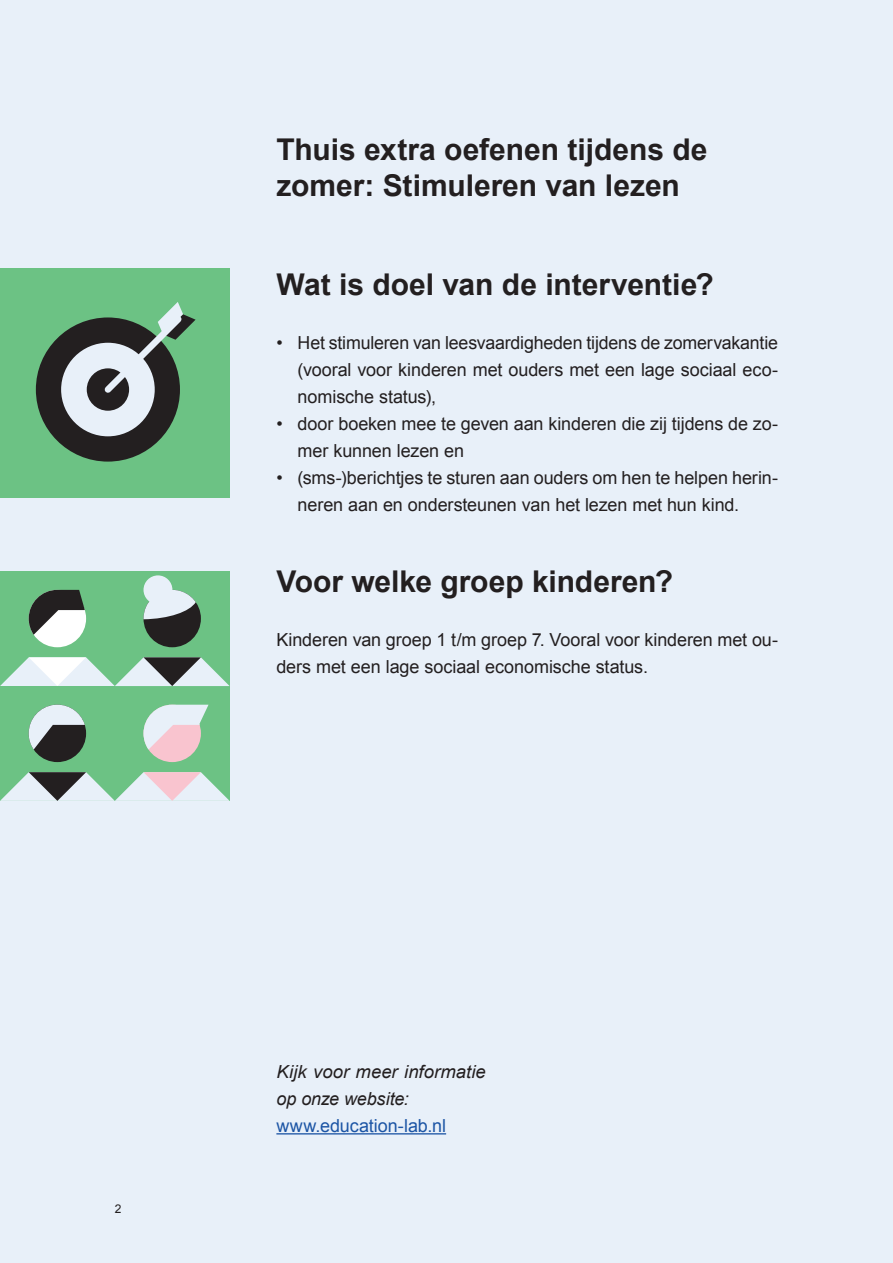
<style>
.page{position:relative;width:893px;height:1263px;background:#e8f0f9}
.page>*{position:absolute;margin:0;border:0;box-sizing:border-box;transform-origin:0 0}
.Subheader_not_number{font:700 30px/36px "Arial";color:#231f20}
.t1{font:18px/27px "Arial";letter-spacing:-.005em;color:#231f20}
.t2{font:italic 18px/27px "Arial";color:#231f20}
.t3{font:18px "Arial";letter-spacing:-.005em;color:#1c55a5}
.t4{font:12px "Arial";color:#231f20}
</style>
<div class="page">
<hr style="left:276px;top:1133px;width:170px;height:1px;background:#1c55a5">
<div style="left:0;top:268px;width:230px;height:229px;background:#6cc284"></div>
<div style="left:36px;top:317px;width:144px;height:145px;background:#231f20;border-radius:50%"></div>
<div style="left:61px;top:343px;width:94px;height:93px;background:#e8f0f9;border-radius:50%"></div>
<div style="left:87px;top:368px;width:42px;height:43px;background:#231f20;border-radius:50%"></div>
<svg style="left:99px;top:302px;width:97px;height:97px"></svg>
<div style="left:115px;top:686px;width:115px;height:115px;background:#6cc284"></div>
<div style="left:144px;top:705px;width:57px;height:57px;background:#f9c4cf;border-radius:50%"></div>
<svg style="left:144px;top:705px;width:65px;height:44px"></svg>
<div style="left:0;top:571px;width:115px;height:115px;background:#6cc284"></div>
<div style="left:29px;top:590px;width:57px;height:57px;background:#fff;border-radius:50%"></div>
<svg style="left:29px;top:590px;width:56px;height:45px"></svg>
<div style="left:115px;top:571px;width:115px;height:115px;background:#6cc284"></div>
<svg style="left:0;top:657px;width:230px;height:29px"></svg>
<div style="left:144px;top:590px;width:57px;height:57px;background:#231f20;border-radius:50%"></div>
<div style="left:144px;top:575px;width:28px;height:29px;background:#e8f0f9;border-radius:50%"></div>
<svg style="left:144px;top:590px;width:52px;height:29px"></svg>
<div style="left:0;top:686px;width:115px;height:115px;background:#6cc284"></div>
<div style="left:29px;top:705px;width:57px;height:57px;background:#231f20;border-radius:50%"></div>
<svg style="left:0;top:772px;width:230px;height:29px"></svg>
<svg style="left:29px;top:705px;width:56px;height:44px"></svg>
<p class="t4" style="left:115px;top:1201px;width:8px">2</p>
<p class="Subheader_not_number" style="left:276px;top:132px;width:433px">Thuis extra oefenen tijdens de zomer: Stimuleren van lezen</p>
<p class="Subheader_not_number" style="left:276px;top:267px;width:439px">Wat is doel van de interventie?</p>
<p class="t1" style="left:298px;top:329px;width:482px;text-align:justify;text-indent:-21px">• Het stimuleren van leesvaardigheden tijdens de zomervakantie (vooral voor kinderen met ouders met een lage sociaal eco&shy;nomische status),</p>
<p class="t1" style="left:298px;top:410px;width:482px;text-indent:-21px">• door boeken mee te geven aan kinderen die zij tijdens de zo&shy;mer kunnen lezen en</p>
<p class="t1" style="left:298px;top:464px;width:482px;text-indent:-21px">• (sms-)berichtjes te sturen aan ouders om hen te helpen herin&shy;neren aan en ondersteunen van het lezen met hun kind.</p>
<p class="Subheader_not_number" style="left:276px;top:564px;width:398px">Voor welke groep kinderen?</p>
<p class="t1" style="left:276px;top:626px;width:503px">Kinderen van groep 1 t/m groep 7. Vooral voor kinderen met ou&shy;ders met een lage sociaal economische status.</p>
<p class="t2" style="left:276px;top:1058px;width:211px">Kijk voor meer informatie op onze website:</p>
<p class="t3" style="left:276px;top:1114px;width:171px">www.education-lab.nl</p>
</div>
